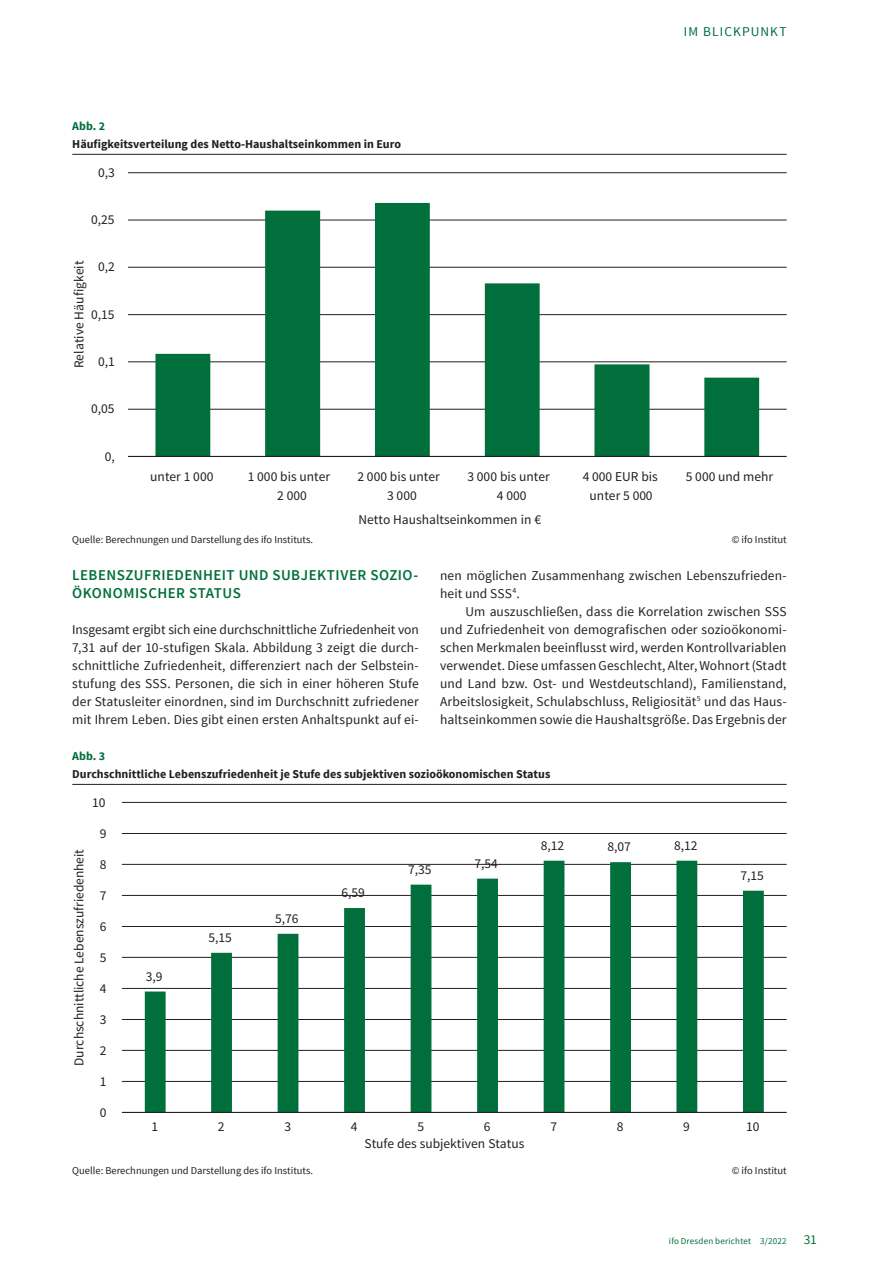
<style>
.page{position:relative;width:893px;height:1263px;background:#fff}
.page>*{position:absolute;margin:0;border:0;box-sizing:border-box;transform-origin:0 0}
.t1{font:600 15px/18px "Source Sans Pro";letter-spacing:.03em;color:#006f3c}
.t2{font:13.5px/18px "Source Sans Pro";color:#231f20;text-align:center}
.t3{font:13.5px "Source Sans Pro";letter-spacing:.08em;color:#006f3c}
.t4{font:700 12px "Source Sans Pro";color:#231f20}
.t5{font:700 12px "Source Sans Pro";color:#006f3c}
.t6{font:10.5px "Source Sans Pro";color:#231f20}
.t7{font:9px "Source Sans Pro";letter-spacing:.025em;color:#006f3c}
</style>
<div class="page">
<hr style="left:72px;top:154px;width:715px;height:1px;background:#231f20">
<hr style="left:128px;top:409px;width:659px;height:1px;background:#231f20">
<hr style="left:128px;top:362px;width:659px;height:1px;background:#231f20">
<hr style="left:128px;top:314px;width:659px;height:1px;background:#231f20">
<hr style="left:128px;top:267px;width:659px;height:1px;background:#231f20">
<hr style="left:128px;top:220px;width:659px;height:1px;background:#231f20">
<hr style="left:128px;top:172px;width:659px;height:1px;background:#231f20">
<svg style="left:155px;top:203px;width:604px;height:253px"></svg>
<hr style="left:128px;top:456px;width:659px;height:1px;background:#231f20">
<hr style="left:72px;top:784px;width:715px;height:1px;background:#231f20">
<hr style="left:122px;top:1081px;width:665px;height:1px;background:#231f20">
<hr style="left:122px;top:1050px;width:665px;height:1px;background:#231f20">
<hr style="left:122px;top:1019px;width:665px;height:1px;background:#231f20">
<hr style="left:122px;top:988px;width:665px;height:1px;background:#231f20">
<hr style="left:122px;top:957px;width:665px;height:1px;background:#231f20">
<hr style="left:122px;top:926px;width:665px;height:1px;background:#231f20">
<hr style="left:122px;top:895px;width:665px;height:1px;background:#231f20">
<hr style="left:122px;top:864px;width:665px;height:1px;background:#231f20">
<hr style="left:122px;top:833px;width:665px;height:1px;background:#231f20">
<hr style="left:122px;top:802px;width:665px;height:1px;background:#231f20">
<svg style="left:145px;top:861px;width:619px;height:251px"></svg>
<hr style="left:122px;top:1112px;width:665px;height:1px;background:#231f20">
<p class="t5" style="left:72px;top:118px;width:34px">Abb. 2</p>
<p class="t4" style="left:72px;top:136px;width:330px">Häufigkeitsverteilung des Netto-Haushaltseinkommen in Euro</p>
<p class="t2" style="left:98px;top:164px;width:18px">0,3</p>
<p class="t2" style="left:91px;top:211px;width:25px">0,25</p>
<p class="t2" style="left:70px;top:368px;width:109px;rotate:-90deg">Relative Häufigkeit</p>
<p class="t2" style="left:98px;top:258px;width:18px">0,2</p>
<p class="t2" style="left:91px;top:305px;width:25px">0,15</p>
<p class="t2" style="left:98px;top:353px;width:18px">0,1</p>
<p class="t2" style="left:91px;top:400px;width:25px">0,05</p>
<p class="t2" style="left:105px;top:447px;width:12px">0,</p>
<p class="t3" style="left:684px;top:23px;width:104px">Im Blickpunkt</p>
<p class="t2" style="left:150px;top:468px;width:65px">unter 1 000</p>
<p class="t2" style="left:248px;top:468px;width:84px;line-height:19px">1 000 bis unter<br>2 000</p>
<p class="t2" style="left:358px;top:468px;width:84px;line-height:19px">2 000 bis unter<br>3 000</p>
<p class="t2" style="left:467px;top:468px;width:84px;line-height:19px">3 000 bis unter<br>4 000</p>
<p class="t2" style="left:583px;top:468px;width:77px;line-height:19px">4 000 EUR bis unter 5 000</p>
<p class="t2" style="left:686px;top:468px;width:89px">5 000 und mehr</p>
<p class="t2" style="left:358px;top:511px;width:184px">Netto Haushaltseinkommen in €</p>
<p class="t6" style="left:72px;top:533px;width:242px">Quelle: Berechnungen und Darstellung des ifo Instituts.</p>
<p class="t6" style="left:732px;top:533px;width:57px">© ifo Institut</p>
<p class="t1" style="left:72px;top:566px;width:348px">LEBENSZUFRIEDENHEIT UND SUBJEKTIVER SOZIO-<br>ÖKONOM ISCHER STATUS</p>
<p class="t2" style="left:72px;top:620px;width:348px;text-align:justify">Insgesamt ergibt sich eine durchschnittliche Zufriedenheit von 7,31 auf der 10-stufigen Skala. Abbildung 3 zeigt die durch&shy;schnittliche Zufriedenheit, differenziert nach der Selbstein&shy;stufung des SSS. Personen, die sich in einer höheren Stufe der Statusleiter einordnen, sind im Durchschnitt zufriedener mit Ihrem Leben. Dies gibt einen ersten Anhaltspunkt auf ei-</p>
<p class="t2" style="left:440px;top:566px;width:348px;text-align:left">nen möglichen Zusammenhang zwischen Lebenszufrieden&shy;heit und SSS<sup>4</sup>.</p>
<p class="t2" style="left:440px;top:602px;width:348px;text-align:justify;text-indent:26px">Um auszuschließen, dass die Korrelation zwischen SSS und Zufriedenheit von demografischen oder sozioökonomi&shy;schen Merkmalen beeinflusst wird, werden Kontrollvariablen verwendet. Diese umfassen Geschlecht, Alter, Wohnort (Stadt und Land bzw. Ost- und Westdeutschland), Familienstand, Arbeitslosigkeit, Schulabschluss, Religiosität<sup>5</sup> und das Haus&shy;haltseinkommen sowie die Haushaltsgröße. Das Ergebnis der</p>
<p class="t5" style="left:72px;top:748px;width:34px">Abb. 3</p>
<p class="t4" style="left:72px;top:766px;width:479px">Durchschnittliche Lebenszufriedenheit je Stufe des subjektiven sozioökonomischen Status</p>
<p class="t2" style="left:92px;top:794px;width:15px">10</p>
<p class="t2" style="left:70px;top:1066px;width:218px;rotate:-90deg">Durchschnittliche Lebenszufriedenheit</p>
<p class="t2" style="left:100px;top:825px;width:8px">9</p>
<p class="t2" style="left:100px;top:855px;width:8px">8</p>
<p class="t2" style="left:100px;top:887px;width:8px">7</p>
<p class="t2" style="left:100px;top:918px;width:8px">6</p>
<p class="t2" style="left:100px;top:949px;width:8px">5</p>
<p class="t2" style="left:100px;top:980px;width:8px">4</p>
<p class="t2" style="left:100px;top:1011px;width:8px">3</p>
<p class="t2" style="left:100px;top:1042px;width:8px">2</p>
<p class="t2" style="left:100px;top:1073px;width:8px">1</p>
<p class="t2" style="left:100px;top:1104px;width:8px">0</p>
<p class="t2" style="left:146px;top:967px;width:18px">3,9</p>
<p class="t2" style="left:209px;top:928px;width:25px">5,15</p>
<p class="t2" style="left:275px;top:910px;width:25px">5,76</p>
<p class="t2" style="left:341px;top:884px;width:25px">6,59</p>
<p class="t2" style="left:408px;top:860px;width:25px">7,35</p>
<p class="t2" style="left:474px;top:854px;width:25px">7,54</p>
<p class="t2" style="left:541px;top:836px;width:25px">8,12</p>
<p class="t2" style="left:607px;top:838px;width:25px">8,07</p>
<p class="t2" style="left:674px;top:836px;width:25px">8,12</p>
<p class="t2" style="left:740px;top:866px;width:25px">7,15</p>
<p class="t2" style="left:151px;top:1118px;width:8px">1</p>
<p class="t2" style="left:218px;top:1118px;width:8px">2</p>
<p class="t2" style="left:284px;top:1118px;width:8px">3</p>
<p class="t2" style="left:351px;top:1118px;width:8px">4</p>
<p class="t2" style="left:417px;top:1118px;width:8px">5</p>
<p class="t2" style="left:484px;top:1118px;width:8px">6</p>
<p class="t2" style="left:550px;top:1118px;width:8px">7</p>
<p class="t2" style="left:617px;top:1118px;width:8px">8</p>
<p class="t2" style="left:683px;top:1118px;width:8px">9</p>
<p class="t2" style="left:746px;top:1118px;width:15px">10</p>
<p class="t2" style="left:365px;top:1135px;width:161px">Stufe des subjektiven Status</p>
<p class="t6" style="left:72px;top:1163px;width:242px">Quelle: Berechnungen und Darstellung des ifo Instituts.</p>
<p class="t6" style="left:732px;top:1163px;width:57px">© ifo Institut</p>
<p class="t7" style="left:669px;top:1235px;width:119px">ifo Dresden berichtet 3/2022</p>
<p class="t3" style="left:804px;top:1231px;width:15px">31</p>
</div>
